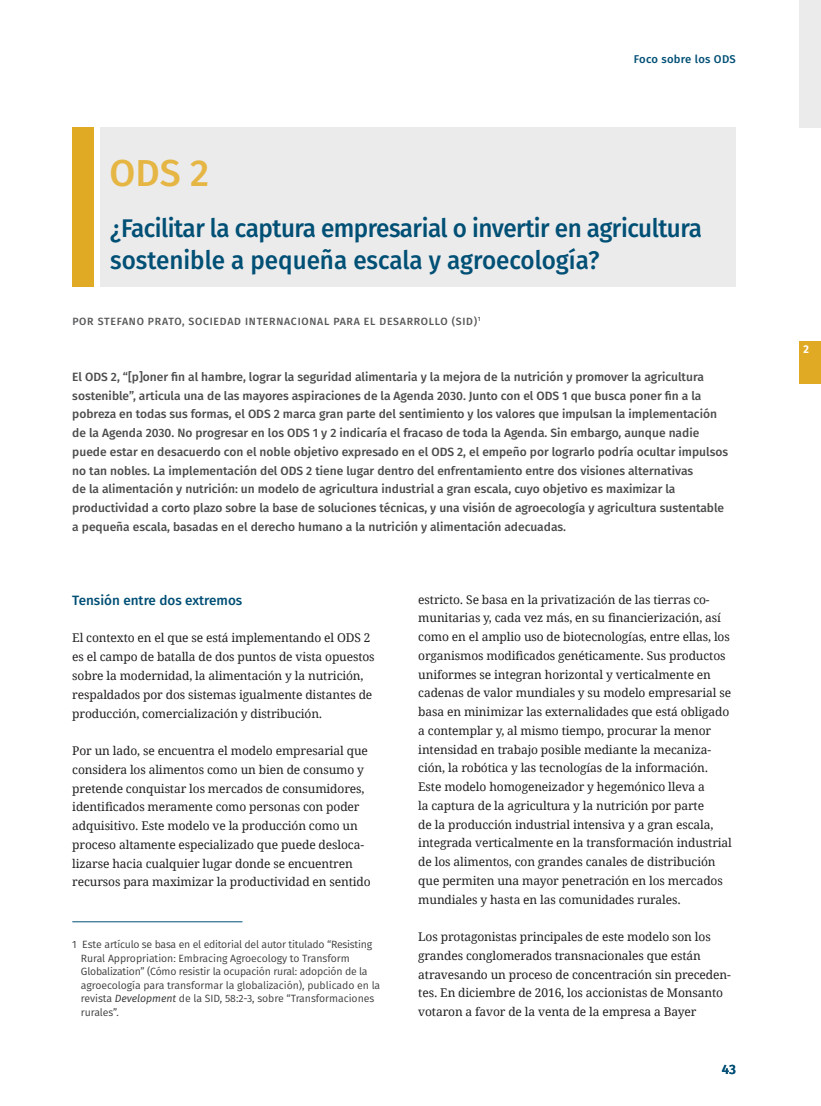
<style>
.page{position:relative;width:821px;height:1106px;background:#fff}
.page>*{position:absolute;margin:0;border:0;box-sizing:border-box;transform-origin:0 0}
.t1{font:500 37.5px "Fira Sans";color:#e6b644}
.t2{font:500 25.5px/31.5px "Fira Sans";letter-spacing:-.02em;color:#004f75;scale:.95 1}
.t3{font:500 13.5px "Fira Sans";color:#004f75}
.t4{font:12px/18.8px "Droid Serif";letter-spacing:-.01em;color:#231f20}
.t5{font:500 12px/18.8px "Fira Sans";color:#4b4c4d}
.t6{font:500 11.25px "Fira Sans";letter-spacing:.025em;color:#004f75}
.t7{font:700 11.25px "Fira Sans";color:#fff;scale:.95 1}
.t8{font:10.5px/13.5px "Fira Sans";letter-spacing:-.015em;color:#3e3e3f}
.t9{font:500 10.5px "Fira Sans";letter-spacing:.07em;color:#57585a}
.s1{font-style:italic}
</style>
<div class="page">
<div style="left:72px;top:128px;width:22px;height:159px;background:#e1aa24"></div>
<div style="left:100px;top:128px;width:636px;height:159px;background:#ebebec"></div>
<div style="left:799px;top:0;width:22px;height:128px;background:#ebebec"></div>
<div style="left:799px;top:341px;width:22px;height:42px;background:#e1aa24"></div>
<hr style="left:72px;top:921px;width:170px;height:1px;background:#004f75">
<h1 class="t1" style="left:109px;top:143px;width:101px">ODS 2</h1>
<p class="t6" style="left:634px;top:50px;width:104px">Foco sobre los ODS</p>
<h2 class="t2" style="left:110px;top:211px;width:624px">¿Facilitar la captura empresarial o invertir en agricultura sostenible a pequeña escala y agroecología?</h2>
<p class="t9" style="left:72px;top:312px;width:409px">POR STEFANO PRATO, SOCIEDAD INTERNACIONAL PARA EL DESARROLLO (SID)<sup>1</sup></p>
<p class="t5" style="left:72px;top:367px;width:657px">El ODS 2, “[p]oner fin al hambre, lograr la seguridad alimentaria y la mejora de la nutrición y promover la agricultura sostenible”, articula una de las mayores aspiraciones de la Agenda 2030. Junto con el ODS 1 que busca poner fin a la pobreza en todas sus formas, el ODS 2 marca gran parte del sentimiento y los valores que impulsan la implementación de la Agenda 2030. No progresar en los ODS 1 y 2 indicaría el fracaso de toda la Agenda. Sin embargo, aunque nadie puede estar en desacuerdo con el noble objetivo expresado en el ODS 2, el empeño por lograrlo podría ocultar impulsos no tan nobles. La implementación del ODS 2 tiene lugar dentro del enfrentamiento entre dos visiones alternativas<br>de la alimentación y nutrición: un modelo de agricultura industrial a gran escala, cuyo objetivo es maximizar la productividad a corto plazo sobre la base de soluciones técnicas, y una visión de agroecología y agricultura sustentable a pequeña escala, basadas en el derecho humano a la nutrición y alimentación adecuadas.</p>
<p class="t3" style="left:72px;top:589px;width:171px">Tensión entre dos extremos</p>
<p class="t4" style="left:72px;top:628px;width:304px">El contexto en el que se está implementando el ODS 2 es el campo de batalla de dos puntos de vista opuestos sobre la modernidad, la alimentación y la nutrición, respaldados por dos sistemas igualmente distantes de producción, comercialización y distribución.</p>
<p class="t4" style="left:72px;top:741px;width:300px">Por un lado, se encuentra el modelo empresarial que considera los alimentos como un bien de consumo y pretende conquistar los mercados de consumidores, identificados meramente como personas con poder adquisitivo. Este modelo ve la producción como un proceso altamente especializado que puede desloca&shy;lizarse hacia cualquier lugar donde se encuentren recursos para maximizar la productividad en sentido</p>
<p class="t8" style="left:81px;top:937px;width:301px;text-indent:-9px">1 Este artículo se basa en el editorial del autor titulado “Resisting Rural Appropriation: Embracing Agroecology to Transform Globalization” (Cómo resistir la ocupación rural: adopción de la agroecología para transformar la globalización), publicado en la revista <span class="s1">Development</span> de la SID, 58:2-3, sobre “Transformaciones rurales”.</p>
<p class="t4" style="left:418px;top:589px;width:315px">estricto. Se basa en la privatización de las tierras co&shy;munitarias y, cada vez más, en su financierización, así como en el amplio uso de biotecnologías, entre ellas, los organismos modificados genéticamente. Sus productos uniformes se integran horizontal y verticalmente en cadenas de valor mundiales y su modelo empresarial se basa en minimizar las externalidades que está obligado a contemplar y, al mismo tiempo, procurar la menor intensidad en trabajo posible mediante la mecaniza&shy;ción, la robótica y las tecnologías de la información.<br>Este modelo homogeneizador y hegemónico lleva a<br>la captura de la agricultura y la nutrición por parte<br>de la producción industrial intensiva y a gran escala, integrada verticalmente en la transformación industrial de los alimentos, con grandes canales de distribución que permiten una mayor penetración en los mercados mundiales y hasta en las comunidades rurales.</p>
<p class="t4" style="left:418px;top:927px;width:314px">Los protagonistas principales de este modelo son los grandes conglomerados transnacionales que están atravesando un proceso de concentración sin preceden&shy;tes. En diciembre de 2016, los accionistas de Monsanto votaron a favor de la venta de la empresa a Bayer</p>
<p class="t3" style="left:721px;top:1058px;width:16px">43</p>
<p class="t7" style="left:803px;top:339px;width:7px">2</p>
<p class="t7" style="left:803px;top:339px;width:7px">1</p>
</div>
